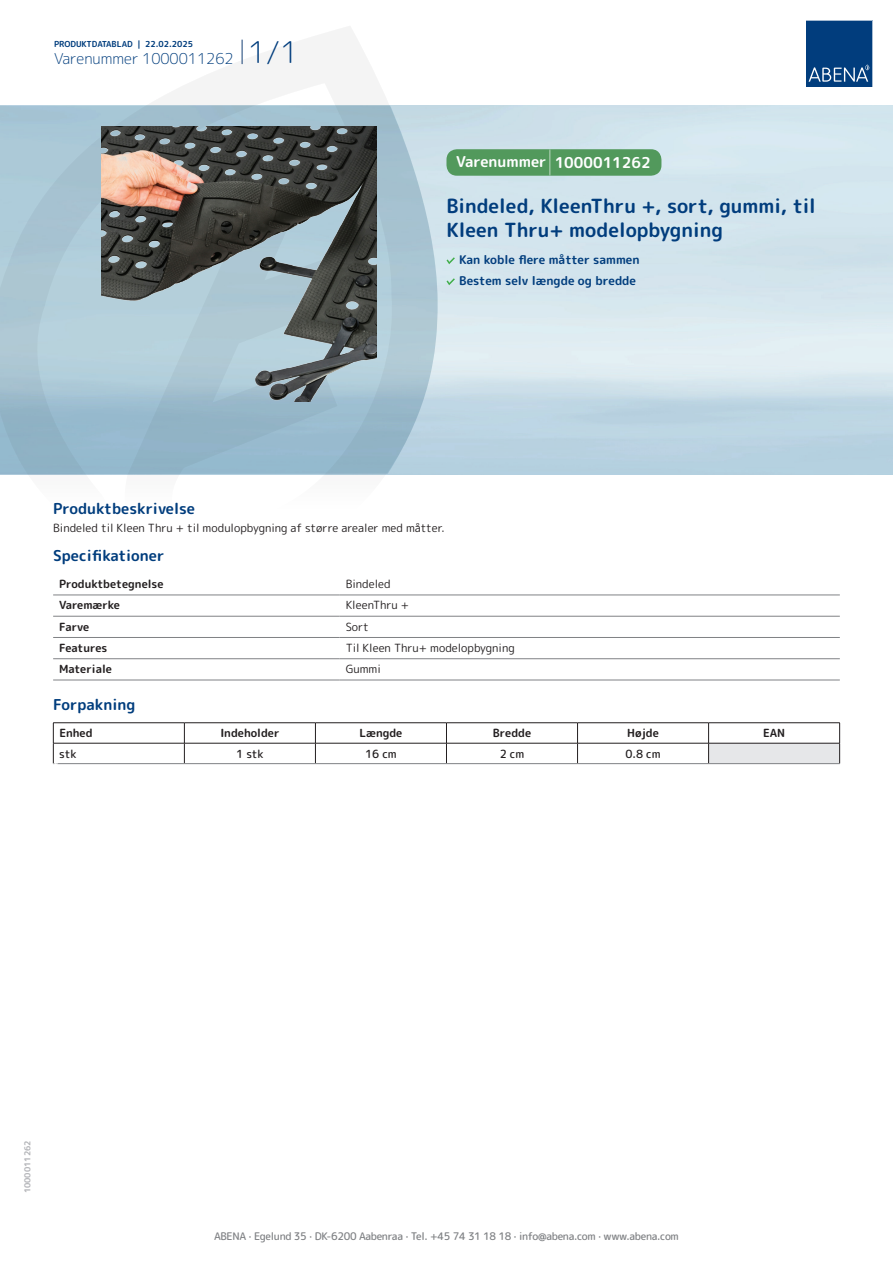
<style>
.page{position:relative;width:893px;height:1263px;background:#fff}
.page>*{position:absolute;margin:0;border:0;box-sizing:border-box;transform-origin:0 0}
.t1{font:700 19.5px/24px "Rounded Mplus 1 c";color:#013d7d}
.t2{font:700 15px "Rounded Mplus 1 c";color:#013d7d}
.t3{font:300 15px "Rounded Mplus 1 c";color:#013d7d}
.t4{font:700 15px "Rounded Mplus 1 c";color:#fff}
.t5{font:700 12px/21px "Rounded Mplus 1 c";color:#013d7d}
.t6{font:11.25px "Rounded Mplus 1 c";color:#231f20}
.t7{font:700 11.25px "Rounded Mplus 1 c";color:#231f20}
.t8{font:500 11.25px "Rounded Mplus 1 c";color:#231f20}
.t9{font:500 10.5px "Rounded Mplus 1 c";letter-spacing:-.03em;color:#808285}
.t10{font:700 10.5px "Rounded Mplus 1 c";color:#fff}
.t11{font:700 8.25px "Rounded Mplus 1 c";color:#013d7d}
.t12{font:700 8.25px "Rounded Mplus 1 c";color:#b2b3b7}
.s1{font-size:30px}
.s2{font-size:25.5px}
</style>
<div class="page">
<svg style="left:0;top:26px;width:439px;height:569px"></svg>
<svg style="left:0;top:106px;width:438px;height:368px;background:#a4c2d1"></svg>
<svg style="left:242px;top:40px;width:1px;height:24px"></svg>
<svg style="left:806px;top:20px;width:67px;height:67px;background:#144b86"></svg>
<img style="left:101px;top:127px;width:276px;height:275px">
<hr style="left:53px;top:595px;width:287px;height:1px;background:#808285">
<hr style="left:340px;top:595px;width:500px;height:1px;background:#808285">
<hr style="left:53px;top:616px;width:287px;height:1px;background:#808285">
<hr style="left:340px;top:616px;width:500px;height:1px;background:#808285">
<hr style="left:53px;top:637px;width:287px;height:1px;background:#808285">
<hr style="left:340px;top:637px;width:500px;height:1px;background:#808285">
<hr style="left:53px;top:658px;width:287px;height:1px;background:#808285">
<hr style="left:340px;top:658px;width:500px;height:1px;background:#808285">
<hr style="left:53px;top:680px;width:287px;height:1px;background:#808285">
<hr style="left:340px;top:680px;width:500px;height:1px;background:#808285">
<div style="left:709px;top:743px;width:131px;height:21px;background:#e6e7e9"></div>
<hr style="left:53px;top:722px;width:131px;height:1px;background:#231f20">
<hr style="left:184px;top:722px;width:131px;height:1px;background:#231f20">
<hr style="left:315px;top:722px;width:131px;height:1px;background:#231f20">
<hr style="left:446px;top:722px;width:131px;height:1px;background:#231f20">
<hr style="left:577px;top:722px;width:132px;height:1px;background:#231f20">
<hr style="left:709px;top:722px;width:131px;height:1px;background:#231f20">
<hr style="left:53px;top:743px;width:131px;height:1px;background:#231f20">
<svg style="left:53px;top:723px;width:1px;height:40px"></svg>
<hr style="left:184px;top:743px;width:131px;height:1px;background:#231f20">
<svg style="left:184px;top:723px;width:1px;height:40px"></svg>
<hr style="left:315px;top:743px;width:131px;height:1px;background:#231f20">
<svg style="left:315px;top:723px;width:1px;height:40px"></svg>
<hr style="left:446px;top:743px;width:131px;height:1px;background:#231f20">
<svg style="left:446px;top:723px;width:1px;height:40px"></svg>
<hr style="left:577px;top:743px;width:132px;height:1px;background:#231f20">
<svg style="left:577px;top:723px;width:1px;height:40px"></svg>
<hr style="left:709px;top:743px;width:131px;height:1px;background:#231f20">
<svg style="left:708px;top:723px;width:1px;height:40px"></svg>
<svg style="left:839px;top:723px;width:1px;height:40px"></svg>
<hr style="left:53px;top:763px;width:131px;height:1px;background:#808285">
<hr style="left:184px;top:763px;width:131px;height:1px;background:#808285">
<hr style="left:315px;top:763px;width:131px;height:1px;background:#808285">
<hr style="left:446px;top:763px;width:131px;height:1px;background:#808285">
<hr style="left:577px;top:763px;width:132px;height:1px;background:#808285">
<hr style="left:709px;top:763px;width:131px;height:1px;background:#808285">
<svg style="left:446px;top:257px;width:9px;height:7px"></svg>
<svg style="left:446px;top:278px;width:9px;height:7px"></svg>
<div style="left:446px;top:149px;width:215px;height:27px;background:#52995c;border-radius:10px"></div>
<p class="t11" style="left:54px;top:38px;width:141px">PRODUKTDATABLAD | 22.02.2025</p>
<h2 class="t3" style="left:54px;top:48px;width:246px">Varenummer 1000011262 <span class="s1">1/1</span></h2>
<h2 class="t4" style="left:456px;top:152px;width:196px">Varenummer <span class="s2">|</span> 1000011262</h2>
<h1 class="t1" style="left:446px;top:194px;width:371px">Bindeled, KleenThru +, sort, gummi, til<br>Kleen Thru+ modelopbygning</h1>
<p class="t5" style="left:459px;top:249px;width:182px">Kan koble flere måtter sammen<br>Bestem selv længde og bredde</p>
<h2 class="t2" style="left:53px;top:498px;width:143px">Produktbeskrivelse</h2>
<p class="t6" style="left:53px;top:520px;width:393px">Bindeled til Kleen Thru + til modulopbygning af større arealer med måtter.</p>
<h2 class="t2" style="left:53px;top:545px;width:113px">Specifikationer</h2>
<p class="t7" style="left:59px;top:576px;width:106px">Produktbetegnelse</p>
<p class="t6" style="left:346px;top:576px;width:46px">Bindeled</p>
<p class="t7" style="left:59px;top:597px;width:62px">Varemærke</p>
<p class="t6" style="left:346px;top:597px;width:65px">KleenThru +</p>
<p class="t7" style="left:59px;top:618px;width:32px">Farve</p>
<p class="t6" style="left:346px;top:618px;width:25px">Sort</p>
<p class="t7" style="left:59px;top:640px;width:50px">Features</p>
<p class="t6" style="left:346px;top:640px;width:170px">Til Kleen Thru+ modelopbygning</p>
<p class="t7" style="left:59px;top:661px;width:54px">Materiale</p>
<p class="t6" style="left:346px;top:661px;width:37px">Gummi</p>
<h2 class="t2" style="left:53px;top:694px;width:84px">Forpakning</h2>
<p class="t7" style="left:59px;top:725px;width:35px">Enhed</p>
<p class="t7" style="left:220px;top:725px;width:61px">Indeholder</p>
<p class="t7" style="left:359px;top:725px;width:44px">Længde</p>
<p class="t7" style="left:493px;top:725px;width:40px">Bredde</p>
<p class="t7" style="left:627px;top:725px;width:33px">Højde</p>
<p class="t7" style="left:763px;top:725px;width:24px">EAN</p>
<p class="t8" style="left:59px;top:745px;width:19px">stk</p>
<p class="t8" style="left:236px;top:745px;width:29px">1 stk</p>
<p class="t8" style="left:365px;top:745px;width:33px">16 cm</p>
<p class="t8" style="left:500px;top:745px;width:26px">2 cm</p>
<p class="t8" style="left:625px;top:745px;width:37px">0.8 cm</p>
<p class="t10" style="left:53px;top:759px;width:7px">*</p>
<p class="t12" style="left:22px;top:1193px;width:54px;rotate:-90deg">1000011262</p>
<p class="t9" style="left:214px;top:1229px;width:466px">ABENA · Egelund 35 · DK-6200 Aabenraa · Tel. +45 74 31 18 18 · info@abena.com · www.abena.com</p>
</div>
